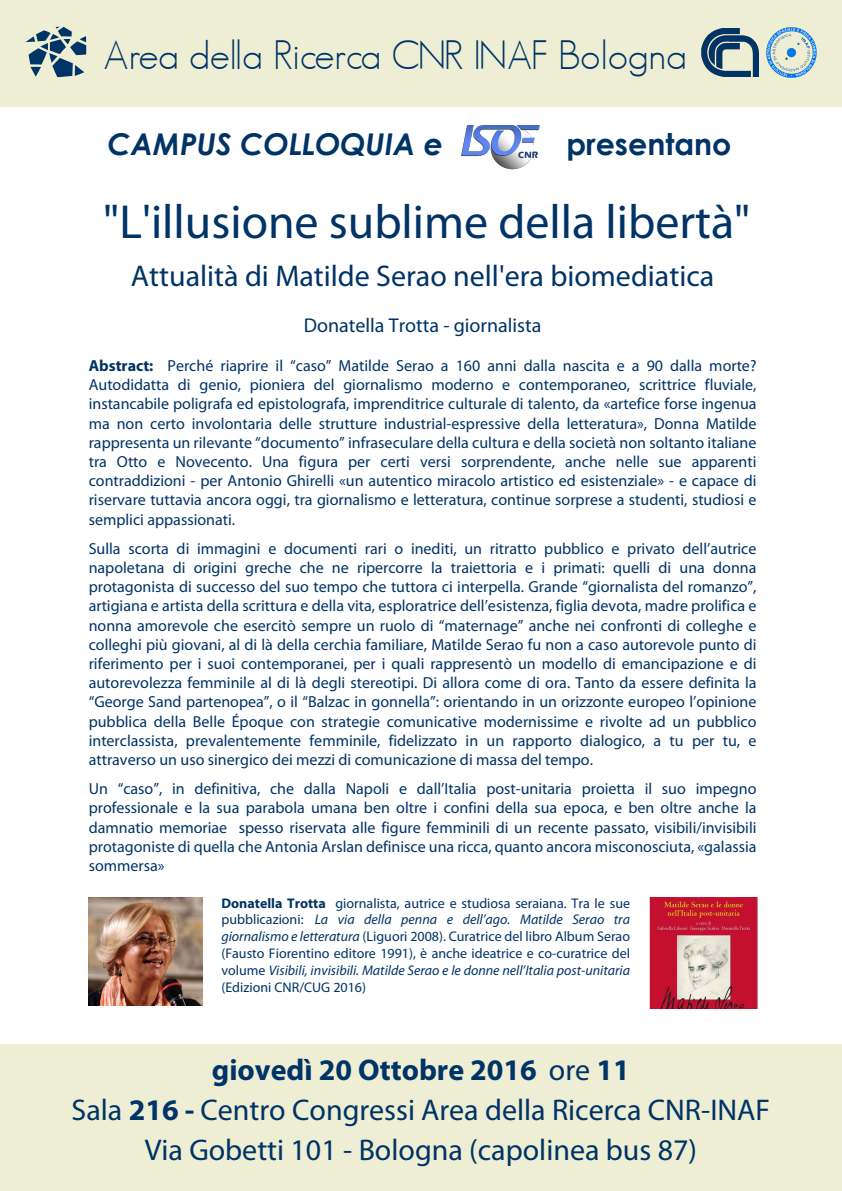
<style>
.page{position:relative;width:842px;height:1191px;background:#fff}
.page>*{position:absolute;margin:0;border:0;box-sizing:border-box;transform-origin:0 0}
.t1{font:48px "Myriad Pro";color:#036}
.t2{font:300 40px "Geosans";color:#036}
.t3{font:30px/40px "Myriad Pro";color:#036;text-align:center}
.t4{font:italic 700 30px "Century Gothic";color:#036}
.t5{font:700 30px "Century Gothic";color:#036}
.t6{font:20px "Myriad Pro";color:#036}
.t7{font:16px/19.2px "Myriad Pro";color:#036;text-align:justify}
.t8{font:14px/16.8px "Myriad Pro";color:#036;text-align:justify}
.s1{color:#003462}
.s2{font-weight:700;color:#003462}
.s3{font-style:italic}
.s4{font-weight:700}
</style>
<div class="page">
<div style="left:0;top:1044px;width:842px;height:147px;background:#edeed3"></div>
<div style="left:0;top:0;width:842px;height:106px;background:#edeed3"></div>
<svg style="left:26px;top:27px;width:60px;height:50px"></svg>
<img style="left:766px;top:27px;width:51px;height:51px">
<img style="left:702px;top:28px;width:56px;height:48px">
<img style="left:461px;top:125px;width:79px;height:45px">
<img style="left:89px;top:897px;width:113px;height:108px">
<img style="left:649px;top:897px;width:109px;height:111px">
<h2 class="t2" style="left:104px;top:33px;width:585px">Area della Ricerca CNR INAF Bologna</h2>
<h3 class="t4" style="left:108px;top:133px;width:337px">CAMPUS COLLOQUIA e</h3>
<h3 class="t5" style="left:566px;top:133px;width:167px">presentano</h3>
<h1 class="t1" style="left:103px;top:201px;width:649px"><span class="s1">"</span>L'illusione sublime della libertà"</h1>
<h3 class="t3" style="left:131px;top:258px;width:585px">Attualità di Matilde Serao nell'era biomediatica</h3>
<p class="t6" style="left:304px;top:316px;width:239px">Donatella Trotta - giornalista</p>
<p class="t7" style="left:89px;top:357px;width:669px"><span class="s2">Abstract:</span> Perché riaprire il “caso” Matilde Serao a 160 anni dalla nascita e a 90 dalla morte?<br>Autodidatta di genio, pioniera del giornalismo moderno e contemporaneo, scrittrice fluviale, instancabile poligrafa ed epistolografa, imprenditrice culturale di talento, da «artefice forse ingenua ma non certo involontaria delle strutture industrial-espressive della letteratura», Donna Matilde rappresenta un rilevante “documento” infraseculare della cultura e della società non soltanto italiane tra Otto e Novecento. Una figura per certi versi sorprendente, anche nelle sue apparenti contraddizioni - per Antonio Ghirelli «un autentico miracolo artistico ed esistenziale» - e capace di riservare tuttavia ancora oggi, tra giornalismo e letteratura, continue sorprese a studenti, studiosi e semplici appassionati.</p>
<p class="t7" style="left:89px;top:540px;width:669px">Sulla scorta di immagini e documenti rari o inediti, un ritratto pubblico e privato dell’autrice napoletana di origini greche che ne ripercorre la traiettoria e i primati: quelli di una donna protagonista di successo del suo tempo che tuttora ci interpella. Grande “giornalista del romanzo”, artigiana e artista della scrittura e della vita, esploratrice dell’esistenza, figlia devota, madre prolifica e nonna amorevole che esercitò sempre un ruolo di “maternage” anche nei confronti di colleghe e colleghi più giovani, al di là della cerchia familiare, Matilde Serao fu non a caso autorevole punto di riferimento per i suoi contemporanei, per i quali rappresentò un modello di emancipazione e di autorevolezza femminile al di là degli stereotipi. Di allora come di ora. Tanto da essere definita la “George Sand partenopea”, o il “Balzac in gonnella”: orientando in un orizzonte europeo l’opinione pubblica della Belle Époque con strategie comunicative modernissime e rivolte ad un pubblico interclassista, prevalentemente femminile, fidelizzato in un rapporto dialogico, a tu per tu, e attraverso un uso sinergico dei mezzi di comunicazione di massa del tempo.</p>
<p class="t7" style="left:89px;top:780px;width:669px">Un “caso”, in definitiva, che dalla Napoli e dall’Italia post-unitaria proietta il suo impegno professionale e la sua parabola umana ben oltre i confini della sua epoca, e ben oltre anche la damnatio memoriae spesso riservata alle figure femminili di un recente passato, visibili/invisibili protagoniste di quella che Antonia Arslan definisce una ricca, quanto ancora misconosciuta, «galassia sommersa»</p>
<p class="t8" style="left:221px;top:895px;width:410px"><span class="s2">Donatella Trotta</span> giornalista, autrice e studiosa seraiana. Tra le sue pubblicazioni: <span class="s3">La via della penna e dell’ago. Matilde Serao tra giornalismo e letteratura</span> (Liguori 2008). Curatrice del libro Album Serao (Fausto Fiorentino editore 1991), è anche ideatrice e co-curatrice del volume <span class="s3">Visibili, invisibili. Matilde Serao e le donne nell’Italia post-unitaria </span>(Edizioni CNR/CUG 2016)</p>
<h3 class="t3" style="left:72px;top:1052px;width:700px"><span class="s4">giovedì 20 Ottobre 2016</span> ore <span class="s4">11<br></span>Sala <span class="s4">216 -</span> Centro Congressi Area della Ricerca CNR-INAF<br>Via Gobetti 101 - Bologna (capolinea bus 87)</h3>
</div>
